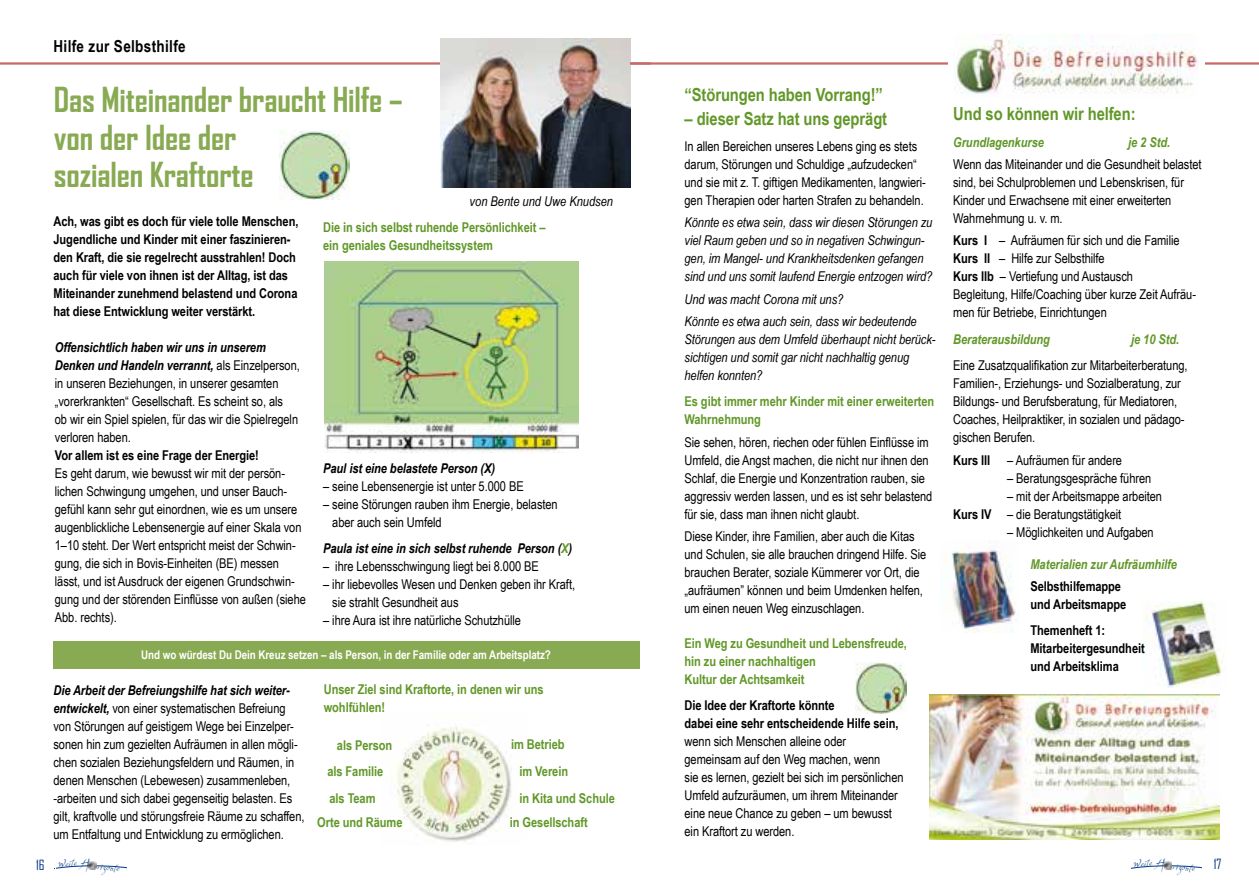
<style>
.page{position:relative;width:1259px;height:893px;background:#fff}
.page>*{position:absolute;margin:0;border:0;box-sizing:border-box;transform-origin:0 0}
.t1{font:700 33px/37.5px "Agency FB";letter-spacing:-.005em;color:#88aa52}
.t2{font:700 18px "Arial Narrow";letter-spacing:-.005em;color:#619828}
.t3{font:700 16.5px "Arial Narrow";letter-spacing:.02em;color:#000}
.t4{font:14.1px "Aerofoil";color:#003882}
.t5{font:13.5px/18px "Arial Narrow";letter-spacing:-.005em;color:#000}
.t6{font:700 13.5px/18px "Arial Narrow";letter-spacing:-.005em;color:#000}
.t7{font:italic 13.5px/18px "Arial Narrow";letter-spacing:-.005em;color:#000}
.t8{font:700 13.5px/18px "Arial Narrow";letter-spacing:-.005em;color:#619828}
.t9{font:italic 700 13.5px "Arial Narrow";letter-spacing:-.005em;color:#619828}
.t10{font:italic 700 13.5px "Arial Narrow";letter-spacing:-.005em;color:#000}
.t11{font:13.5px "Agency FB";color:#003882}
.t12{font:700 12px "Arial Narrow";letter-spacing:-.005em;color:#fff}
.t13{font:8.1px "Aerofoil";color:#003882}
.s1{font-weight:700;font-style:italic}
.s2{color:#619828}
.s3{font-weight:700}
</style>
<div class="page">
<svg style="left:1131px;top:861px;width:71px;height:9px"></svg>
<svg style="left:56px;top:861px;width:71px;height:9px"></svg>
<hr style="left:0;top:62px;width:650px;height:3px;background:#c86868">
<img style="left:440px;top:38px;width:190px;height:150px">
<img style="left:397px;top:726px;width:115px;height:116px">
<div style="left:53px;top:641px;width:586px;height:28px;background:#88aa52"></div>
<img style="left:280px;top:130px;width:70px;height:69px">
<img style="left:324px;top:262px;width:254px;height:191px">
<img style="left:940px;top:548px;width:76px;height:85px">
<hr style="left:630px;top:62px;width:629px;height:3px;background:#c86868">
<img style="left:929px;top:694px;width:290px;height:145px">
<div style="left:948px;top:34px;width:257px;height:64px;background:#fff"></div>
<img style="left:953px;top:34px;width:245px;height:60px">
<img style="left:1143px;top:601px;width:79px;height:87px">
<img style="left:855px;top:662px;width:52px;height:51px">
<p class="t3" style="left:54px;top:33px;width:134px">Hilfe zur Selbsthilfe</p>
<h1 class="t1" style="left:54px;top:80px;width:350px">Das Miteinander braucht Hilfe – von der Idee der<br>sozialen Kraftorte</h1>
<p class="t6" style="left:54px;top:212px;width:246px">Ach, was gibt es doch für viele tolle Menschen, Jugendliche und Kinder mit einer faszinieren&shy;den Kraft, die sie regelrecht ausstrahlen! Doch auch für viele von ihnen ist der Alltag, ist das Miteinander zunehmend belastend und Corona hat diese Entwicklung weiter verstärkt.</p>
<p class="t7" style="left:470px;top:192px;width:145px">von Bente und Uwe Knudsen</p>
<p class="t8" style="left:323px;top:217px;width:224px">Die in sich selbst ruhende Persönlichkeit – ein geniales Gesundheitssystem</p>
<p class="t5" style="left:55px;top:338px;width:246px"><span class="s1">Offensichtlich haben wir uns in unserem Denken und Handeln verrannt,</span> als Einzelperson, in unseren Beziehungen, in unserer gesamten „vorerkrankten“ Gesellschaft. Es scheint so, als<br>ob wir ein Spiel spielen, für das wir die Spielregeln verloren haben.</p>
<p class="t6" style="left:55px;top:445px;width:205px">Vor allem ist es eine Frage der Energie!</p>
<p class="t5" style="left:55px;top:464px;width:252px">Es geht darum, wie bewusst wir mit der persön&shy;lichen Schwingung umgehen, und unser Bauch&shy;gefühl kann sehr gut einordnen, wie es um unsere augenblickliche Lebensenergie auf einer Skala von 1–10 steht. Der Wert entspricht meist der Schwin&shy;gung, die sich in Bovis-Einheiten (BE) messen lässt, und ist Ausdruck der eigenen Grundschwin&shy;gung und der störenden Einflüsse von außen (siehe Abb. rechts).</p>
<p class="t10" style="left:323px;top:458px;width:173px">Paul ist eine belastete Person (X)</p>
<p class="t5" style="left:323px;top:477px;width:202px">– seine Lebensenergie ist unter 5.000 BE</p>
<p class="t5" style="left:332px;top:495px;width:227px;text-indent:-9px">– seine Störungen rauben ihm Energie, belasten aber auch sein Umfeld</p>
<p class="t10" style="left:323px;top:538px;width:251px">Paula ist eine in sich selbst ruhende Person (<span class="s2">X</span>)</p>
<p class="t5" style="left:323px;top:557px;width:217px">– ihre Lebensschwingung liegt bei 8.000 BE</p>
<p class="t5" style="left:332px;top:575px;width:244px;text-indent:-9px">– ihr liebevolles Wesen und Denken geben ihr Kraft, sie strahlt Gesundheit aus</p>
<p class="t5" style="left:323px;top:611px;width:199px">– ihre Aura ist ihre natürliche Schutzhülle</p>
<p class="t12" style="left:141px;top:645px;width:411px">Und wo würdest Du Dein Kreuz setzen – als Person, in der Familie oder am Arbeitsplatz?</p>
<p class="t5" style="left:54px;top:681px;width:252px"><span class="s1">Die Arbeit der Befreiungshilfe hat sich weiter&shy;entwickelt,</span> von einer systematischen Befreiung von Störungen auf geistigem Wege bei Einzelper&shy;sonen hin zum gezielten Aufräumen in allen mögli&shy;chen sozialen Beziehungsfeldern und Räumen, in denen Menschen (Lebewesen) zusammenleben, -arbeiten und sich dabei gegenseitig belasten. Es gilt, kraftvolle und störungsfreie Räume zu schaffen, um Entfaltung und Entwicklung zu ermöglichen.</p>
<p class="t11" style="left:36px;top:856px;width:10px">16</p>
<p class="t13" style="left:58px;top:860px;width:21px;rotate:-4deg">Weite</p>
<p class="t4" style="left:81px;top:856px;width:10px">H</p>
<p class="t13" style="left:98px;top:862px;width:24px;rotate:4deg">rizonte</p>
<p class="t8" style="left:324px;top:680px;width:221px">Unser Ziel sind Kraftorte, in denen wir uns wohlfühlen!</p>
<p class="t8" style="left:337px;top:735px;width:57px">als Person</p>
<p class="t8" style="left:511px;top:735px;width:55px">im Betrieb</p>
<p class="t8" style="left:327px;top:761px;width:57px">als Familie</p>
<p class="t8" style="left:329px;top:788px;width:48px">als Team</p>
<p class="t8" style="left:519px;top:757px;width:97px;line-height:27px">im Verein<br>in Kita und Schule</p>
<p class="t8" style="left:317px;top:813px;width:87px">Orte und Räume</p>
<p class="t8" style="left:510px;top:812px;width:79px">in Gesellschaft</p>
<h2 class="t2" style="left:684px;top:81px;width:200px">“Störungen haben Vorrang!”</h2>
<h2 class="t2" style="left:684px;top:105px;width:204px">– dieser Satz hat uns geprägt</h2>
<p class="t5" style="left:684px;top:137px;width:243px">In allen Bereichen unseres Lebens ging es stets darum, Störungen und Schuldige „aufzudecken“ und sie mit z. T. giftigen Medikamenten, langwieri&shy;gen Therapien oder harten Strafen zu behandeln.</p>
<p class="t7" style="left:684px;top:213px;width:249px">Könnte es etwa sein, dass wir diesen Störungen zu viel Raum geben und so in negativen Schwingun&shy;gen, im Mangel- und Krankheitsdenken gefangen sind und uns somit laufend Energie entzogen wird?</p>
<p class="t7" style="left:684px;top:287px;width:234px;line-height:22.2px">Und was macht Corona mit uns?<br>Könnte es etwa auch sein, dass wir bedeutende</p>
<p class="t7" style="left:684px;top:330px;width:252px">Störungen aus dem Umfeld überhaupt nicht berück&shy;sichtigen und somit gar nicht nachhaltig genug helfen konnten?</p>
<p class="t8" style="left:684px;top:392px;width:251px">Es gibt immer mehr Kinder mit einer erweiterten<br>Wahrnehmung</p>
<p class="t5" style="left:684px;top:432px;width:249px">Sie sehen, hören, riechen oder fühlen Einflüsse im Umfeld, die Angst machen, die nicht nur ihnen den Schlaf, die Energie und Konzentration rauben, sie aggressiv werden lassen, und es ist sehr belastend für sie, dass man ihnen nicht glaubt.</p>
<p class="t5" style="left:684px;top:526px;width:243px">Diese Kinder, ihre Familien, aber auch die Kitas und Schulen, sie alle brauchen dringend Hilfe. Sie brauchen Berater, soziale Kümmerer vor Ort, die „aufräumen” können und beim Umdenken helfen, um einen neuen Weg einzuschlagen.</p>
<p class="t8" style="left:684px;top:633px;width:224px">Ein Weg zu Gesundheit und Lebensfreude, hin zu einer nachhaltigen<br>Kultur der Achtsamkeit</p>
<p class="t6" style="left:684px;top:696px;width:215px">Die Idee der Kraftorte könnte<br>dabei eine sehr entscheidende Hilfe sein,</p>
<p class="t5" style="left:684px;top:732px;width:221px">wenn sich Menschen alleine oder gemeinsam auf den Weg machen, wenn<br>sie es lernen, gezielt bei sich im persönlichen Umfeld aufzuräumen, um ihrem Miteinander eine neue Chance zu geben – um bewusst ein Kraftort zu werden.</p>
<h2 class="t2" style="left:953px;top:100px;width:184px">Und so können wir helfen:</h2>
<p class="t9" style="left:953px;top:132px;width:92px">Grundlagenkurse</p>
<p class="t9" style="left:1128px;top:132px;width:43px">je 2 Std.</p>
<p class="t5" style="left:953px;top:155px;width:250px">Wenn das Miteinander und die Gesundheit belastet sind, bei Schulproblemen und Lebenskrisen, für Kinder und Erwachsene mit einer erweiterten Wahrnehmung u. v. m.</p>
<p class="t5" style="left:953px;top:231px;width:244px"><span class="s3">Kurs I</span> – Aufräumen für sich und die Familie <span class="s3">Kurs II</span> – Hilfe zur Selbsthilfe<br><span class="s3">Kurs IIb</span> – Vertiefung und Austausch<br>Begleitung, Hilfe/Coaching über kurze Zeit Aufräu&shy;men für Betriebe, Einrichtungen</p>
<p class="t9" style="left:953px;top:329px;width:98px">Beraterausbildung</p>
<p class="t9" style="left:1131px;top:329px;width:50px">je 10 Std.</p>
<p class="t5" style="left:953px;top:356px;width:236px">Eine Zusatzqualifikation zur Mitarbeiterberatung, Familien-, Erziehungs- und Sozialberatung, zur Bildungs- und Berufsberatung, für Mediatoren, Coaches, Heilpraktiker, in sozialen und pädago&shy;gischen Berufen.</p>
<p class="t6" style="left:953px;top:450px;width:39px">Kurs III</p>
<p class="t5" style="left:1007px;top:450px;width:116px">– Aufräumen für andere</p>
<p class="t5" style="left:1007px;top:468px;width:146px">– Beratungsgespräche führen</p>
<p class="t5" style="left:953px;top:486px;width:210px;text-indent:54px">– mit der Arbeitsmappe arbeiten<br><span class="s3">Kurs IV</span> – die Beratungstätigkeit</p>
<p class="t5" style="left:1007px;top:522px;width:148px">– Möglichkeiten und Aufgaben</p>
<p class="t9" style="left:1030px;top:554px;width:148px">Materialien zur Aufräumhilfe</p>
<p class="t6" style="left:1030px;top:576px;width:97px">Selbsthilfemappe und Arbeitsmappe</p>
<p class="t6" style="left:1030px;top:621px;width:116px">Themenheft 1:<br>Mitarbeitergesundheit und Arbeitsklima</p>
<p class="t13" style="left:1133px;top:860px;width:21px;rotate:-4deg">Weite</p>
<p class="t4" style="left:1156px;top:856px;width:10px">H</p>
<p class="t13" style="left:1173px;top:862px;width:24px;rotate:4deg">rizonte</p>
<p class="t11" style="left:1214px;top:856px;width:9px">17</p>
</div>
